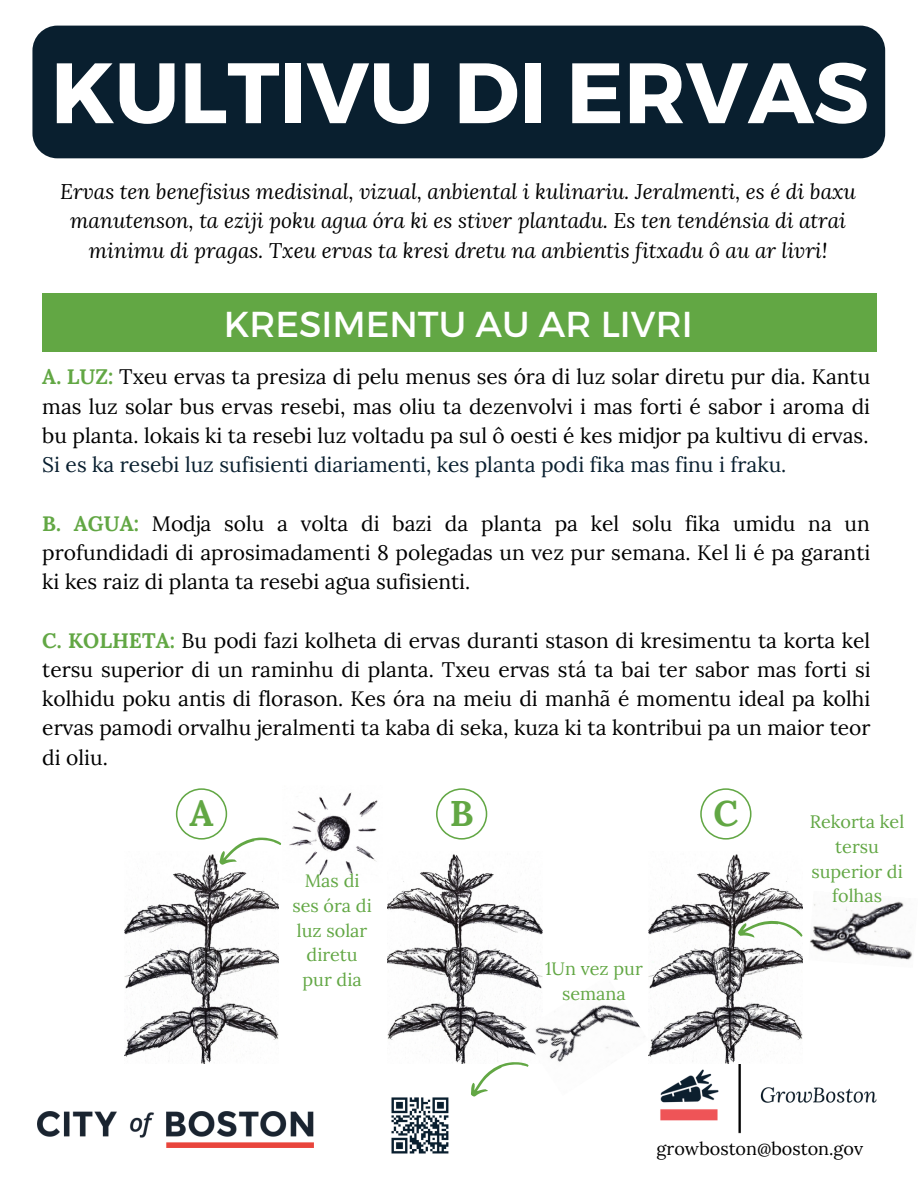
<style>
.page{position:relative;width:918px;height:1188px;background:#fff}
.page>*{position:absolute;margin:0;border:0;box-sizing:border-box;transform-origin:0 0}
.t1{font:700 85.5px "Montserrat";color:#fff}
.t2{font:36px "Montserrat";color:#fff}
.t3{font:700 36px "Lora";color:#62a744}
.t4{font:21px/29.2px "Lora";color:#000;text-align:justify}
.t5{font:italic 21px/29.2px "Lora";color:#000;text-align:center}
.t6{font:21px "Lora";color:#091f2f}
.t7{font:18px/24.8px "Lora";color:#62a744;text-align:center}
.t8{font:18px "Lora";color:#000}
.s1{font-weight:700;color:#62a744}
</style>
<div class="page">
<div style="left:32px;top:26px;width:853px;height:132px;background:#091f2f;border-radius:25px"></div>
<div style="left:42px;top:293px;width:835px;height:59px;background:#62a744"></div>
<img style="left:38px;top:1112px;width:276px;height:36px">
<img style="left:388px;top:854px;width:154px;height:209px">
<img style="left:649px;top:854px;width:154px;height:209px">
<img style="left:125px;top:869px;width:154px;height:194px">
<svg style="left:436px;top:788px;width:51px;height:52px"></svg>
<svg style="left:700px;top:788px;width:52px;height:52px"></svg>
<img style="left:810px;top:896px;width:103px;height:64px">
<img style="left:521px;top:976px;width:128px;height:87px">
<svg style="left:465px;top:1051px;width:64px;height:46px"></svg>
<svg style="left:737px;top:919px;width:66px;height:20px"></svg>
<img style="left:289px;top:792px;width:89px;height:83px">
<svg style="left:176px;top:788px;width:106px;height:81px"></svg>
<img style="left:660px;top:1064px;width:217px;height:70px">
<img style="left:391px;top:1097px;width:58px;height:57px">
<h1 class="t1" style="left:51px;top:37px;width:820px">KULTIVU DI ERVAS</h1>
<p class="t5" style="left:60px;top:177px;width:797px">Ervas ten benefisius medisinal, vizual, anbiental i kulinariu. Jeralmenti, es é di baxu manutenson, ta eziji poku agua óra ki es stiver plantadu. Es ten tendénsia di atrai minimu di pragas. Txeu ervas ta kresi dretu na anbientis fitxadu ô au ar livri!</p>
<h2 class="t2" style="left:224px;top:301px;width:470px">KRESIMENTU AU AR LIVRI</h2>
<p class="t4" style="left:42px;top:362px;width:829px"><span class="s1">A. LUZ:</span> Txeu ervas ta presiza di pelu menus ses óra di luz solar diretu pur dia. Kantu mas luz solar bus ervas resebi, mas oliu ta dezenvolvi i mas forti é sabor i aroma di bu planta. lokais ki ta resebi luz voltadu pa sul ô oesti é kes midjor pa kultivu di ervas.</p>
<p class="t6" style="left:42px;top:451px;width:746px">Si es ka resebi luz sufisienti diariamenti, kes planta podi fika mas finu i fraku.</p>
<p class="t4" style="left:42px;top:508px;width:830px"><span class="s1">B. AGUA:</span> Modja solu a volta di bazi da planta pa kel solu fika umidu na un profundidadi di aprosimadamenti 8 polegadas un vez pur semana. Kel li é pa garanti ki kes raiz di planta ta resebi agua sufisienti.</p>
<p class="t4" style="left:42px;top:625px;width:830px"><span class="s1">C. KOLHETA:</span> Bu podi fazi kolheta di ervas duranti stason di kresimentu ta korta kel tersu superior di un raminhu di planta. Txeu ervas stá ta bai ter sabor mas forti si kolhidu poku antis di florason. Kes óra na meiu di manhã é momentu ideal pa kolhi ervas pamodi orvalhu jeralmenti ta kaba di seka, kuza ki ta kontribui pa un maior teor di oliu.</p>
<h2 class="t3" style="left:190px;top:790px;width:26px">A</h2>
<h2 class="t3" style="left:450px;top:790px;width:25px">B</h2>
<h2 class="t3" style="left:714px;top:790px;width:26px">C</h2>
<p class="t7" style="left:292px;top:868px;width:81px">Mas di ses óra di luz solar diretu pur dia</p>
<p class="t7" style="left:545px;top:956px;width:99px">1Un vez pur semana</p>
<p class="t7" style="left:810px;top:809px;width:96px">Rekorta kel tersu superior di folhas</p>
<p class="t8" style="left:657px;top:1136px;width:208px">growboston@boston.gov</p>
</div>
